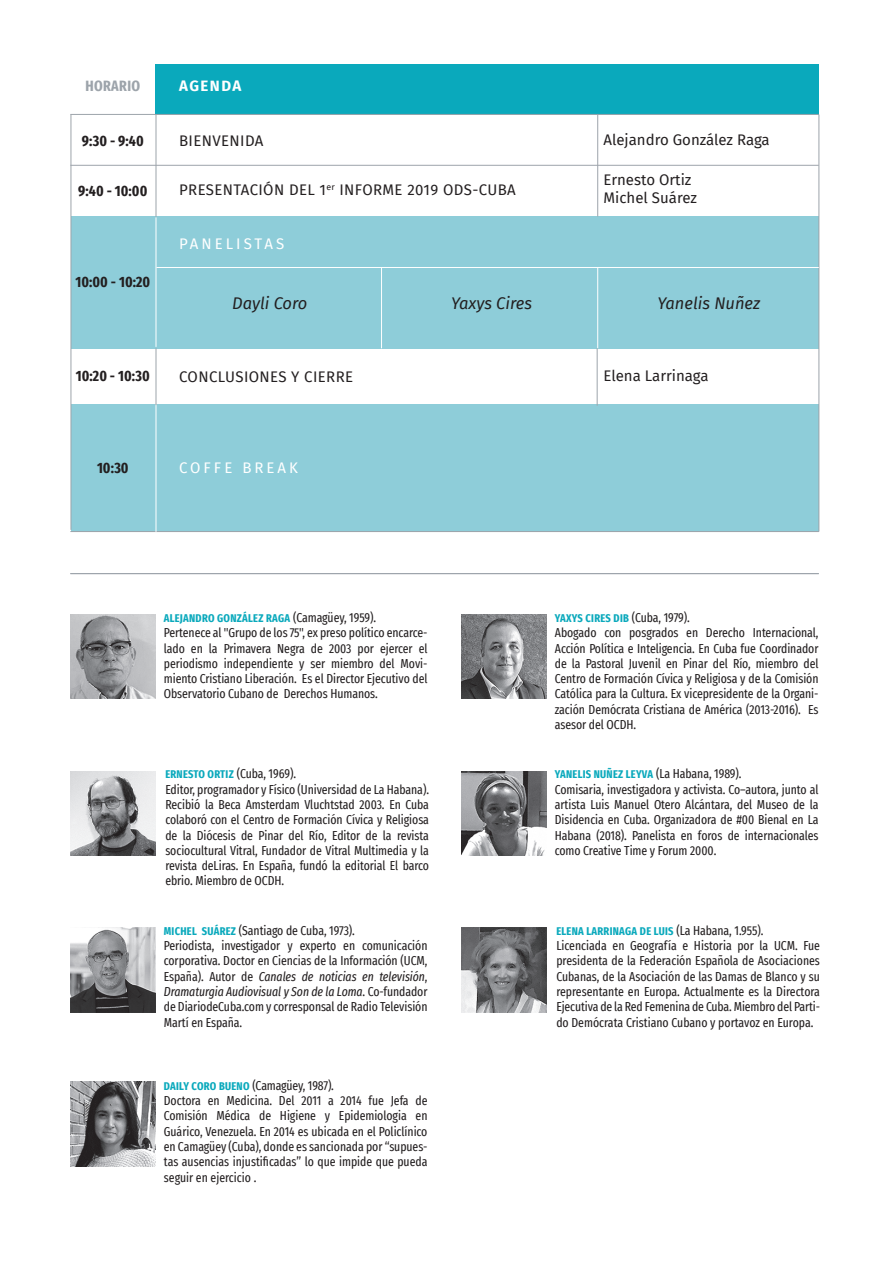
<style>
.page{position:relative;width:893px;height:1263px;background:#fff}
.page>*{position:absolute;margin:0;border:0;box-sizing:border-box;transform-origin:0 0}
.t1{font:italic 16.5px "Fira Sans";color:#231f20}
.t2{font:15px "Fira Sans";letter-spacing:.025em;color:#231f20}
.t3{font:15px/18px "Fira Sans";color:#231f20}
.t4{font:700 extra-condensed 15px "Fira Sans";letter-spacing:.005em;color:#231f20}
.t5{font:15px "Fira Sans";letter-spacing:.2em;color:#fff}
.t6{font:700 extra-condensed 15px "Fira Sans";letter-spacing:.025em;color:#9da4ab}
.t7{font:700 15px "Fira Sans";letter-spacing:.1em;color:#fff}
.t8{font:extra-condensed 12.75px/15.3px "Fira Sans";letter-spacing:-.005em;color:#231f20;text-align:justify}
.t9{font:700 extra-condensed 11.25px "Fira Sans";letter-spacing:.025em;color:#0aa9bc}
.s1{font-weight:400;font-size:12.75px;color:#231f20}
.s2{font-weight:700;font-size:11.25px;color:#0aa9bc}
.s3{font-style:italic}
</style>
<div class="page">
<div style="left:71px;top:216px;width:748px;height:132px;background:#8ecdd9"></div>
<img style="left:462px;top:771px;width:84px;height:85px">
<div style="left:155px;top:64px;width:664px;height:51px;background:#0aa9bc"></div>
<div style="left:71px;top:405px;width:748px;height:127px;background:#8ecdd9"></div>
<img style="left:71px;top:1082px;width:84px;height:84px">
<img style="left:71px;top:614px;width:84px;height:85px">
<img style="left:71px;top:771px;width:84px;height:85px">
<img style="left:462px;top:614px;width:84px;height:85px">
<img style="left:462px;top:928px;width:84px;height:84px">
<hr style="left:70px;top:165px;width:749px;height:1px;background:#9da4ab">
<hr style="left:70px;top:114px;width:749px;height:1px;background:#9da4ab">
<hr style="left:70px;top:531px;width:749px;height:1px;background:#9da4ab">
<hr style="left:71px;top:114px;width:1px;height:416px;background:#9da4ab">
<hr style="left:156px;top:114px;width:1px;height:103px;background:#9da4ab">
<hr style="left:156px;top:363px;width:1px;height:169px;background:#fff">
<hr style="left:597px;top:115px;width:1px;height:101px;background:#9da4ab">
<hr style="left:818px;top:115px;width:1px;height:416px;background:#9da4ab">
<hr style="left:381px;top:268px;width:1px;height:80px;background:#fff">
<hr style="left:597px;top:268px;width:1px;height:80px;background:#fff">
<hr style="left:156px;top:267px;width:663px;height:1px;background:#fff">
<img style="left:71px;top:928px;width:84px;height:84px">
<hr style="left:70px;top:573px;width:749px;height:1px;background:#9da4ab">
<hr style="left:156px;top:217px;width:1px;height:130px;background:#fff">
<hr style="left:156px;top:348px;width:1px;height:57px;background:#9da4ab">
<hr style="left:597px;top:348px;width:1px;height:58px;background:#9da4ab">
<p class="t6" style="left:85px;top:74px;width:56px">HORARIO</p>
<p class="t7" style="left:179px;top:73px;width:64px">AGENDA</p>
<p class="t4" style="left:82px;top:128px;width:63px">9:30 - 9:40</p>
<p class="t2" style="left:179px;top:129px;width:86px">BIENVENIDA</p>
<p class="t4" style="left:78px;top:178px;width:71px">9:40 - 10:00</p>
<p class="t2" style="left:179px;top:179px;width:338px">PRESENTACIÓN DEL 1<sup>er</sup> INFORME 2019 ODS-CUBA</p>
<p class="t4" style="left:75px;top:269px;width:76px">10:00 - 10:20</p>
<p class="t5" style="left:179px;top:232px;width:107px">PANELISTAS</p>
<p class="t3" style="left:603px;top:130px;width:168px">Alejandro González Raga</p>
<p class="t3" style="left:603px;top:171px;width:95px">Ernesto Ortiz<br>Michel Suárez</p>
<p class="t1" style="left:232px;top:291px;width:77px">Dayli Coro</p>
<p class="t1" style="left:451px;top:291px;width:82px">Yaxys Cires</p>
<p class="t1" style="left:658px;top:291px;width:104px">Yanelis Nuñez</p>
<p class="t4" style="left:76px;top:363px;width:75px">10:20 - 10:30</p>
<p class="t2" style="left:179px;top:365px;width:176px">CONCLUSIONES Y CIERRE</p>
<p class="t4" style="left:97px;top:455px;width:33px">10:30</p>
<p class="t5" style="left:179px;top:456px;width:120px">COFFE BREAK</p>
<p class="t9" style="left:164px;top:609px;width:214px">ALEJANDRO GONZÁLEZ RAGA <span class="s1">(Camagüey, 1959).</span></p>
<p class="t8" style="left:164px;top:625px;width:265px">Pertenece al "Grupo de los 75", ex preso político encarce&shy;lado en la Primavera Negra de 2003 por ejercer el periodismo independiente y ser miembro del Movi&shy;miento Cristiano Liberación. Es el Director Ejecutivo del Observatorio Cubano de Derechos Humanos.</p>
<p class="t9" style="left:165px;top:765px;width:132px">ERNESTO ORTIZ <span class="s1">(Cuba, 1969).</span></p>
<p class="t8" style="left:165px;top:781px;width:265px">Editor, programador y Físico (Universidad de La Habana).<br>Recibió la Beca Amsterdam Vluchtstad 2003. En Cuba colaboró con el Centro de Formación Cívica y Religiosa de la Diócesis de Pinar del Río, Editor de la revista sociocultural Vitral, Fundador de Vitral Multimedia y la revista deLiras. En España, fundó la editorial El barco ebrio. Miembro de OCDH.</p>
<p class="t8" style="left:164px;top:922px;width:265px;text-align:left"><span class="s2">MICHEL SUÁREZ</span> (Santiago de Cuba, 1973).<br>Periodista, investigador y experto en comunicación corporativa. Doctor en Ciencias de la Información (UCM, España). Autor de <span class="s3">Canales de noticias en televisión</span>, <span class="s3">Dramaturgia Audiovisual y Son de la Loma</span>. Co-fundador de DiariodeCuba.com y corresponsal de Radio Televisión Martí en España.</p>
<p class="t8" style="left:164px;top:1077px;width:265px;text-align:left"><span class="s2">DAILY CORO BUENO</span> (Camagüey, 1987).<br>Doctora en Medicina. Del 2011 a 2014 fue Jefa de Comisión Médica de Higiene y Epidemiologia en Guárico, Venezuela. En 2014 es ubicada en el Policlínico en Camagüey (Cuba), donde es sancionada por “supues&shy;tas ausencias injustificadas” lo que impide que pueda seguir en ejercicio .</p>
<p class="t3" style="left:603px;top:366px;width:107px">Elena Larrinaga</p>
<p class="t9" style="left:555px;top:609px;width:136px">YAXYS CIRES DIB <span class="s1">(Cuba, 1979).</span></p>
<p class="t8" style="left:555px;top:625px;width:265px">Abogado con posgrados en Derecho Internacional, Acción Política e Inteligencia. En Cuba fue Coordinador de la Pastoral Juvenil en Pinar del Río, miembro del Centro de Formación Cívica y Religiosa y de la Comisión Católica para la Cultura. Ex vicepresidente de la Organi&shy;zación Demócrata Cristiana de América (2013-2016). Es asesor del OCDH.</p>
<p class="t9" style="left:555px;top:765px;width:188px">YANELIS NUÑEZ LEYVA <span class="s1">(La Habana, 1989).</span></p>
<p class="t8" style="left:555px;top:781px;width:265px">Comisaria, investigadora y activista. Co–autora, junto al artista Luis Manuel Otero Alcántara, del Museo de la Disidencia en Cuba. Organizadora de #00 Bienal en La Habana (2018). Panelista en foros de internacionales como Creative Time y Forum 2000.</p>
<p class="t9" style="left:556px;top:921px;width:209px">ELENA LARRINAGA DE LUIS <span class="s1">(La Habana, 1.955).</span></p>
<p class="t8" style="left:556px;top:938px;width:265px">Licenciada en Geografía e Historia por la UCM. Fue presidenta de la Federación Española de Asociaciones Cubanas, de la Asociación de las Damas de Blanco y su representante en Europa. Actualmente es la Directora Ejecutiva de la Red Femenina de Cuba. Miembro del Parti&shy;do Demócrata Cristiano Cubano y portavoz en Europa.</p>
</div>
